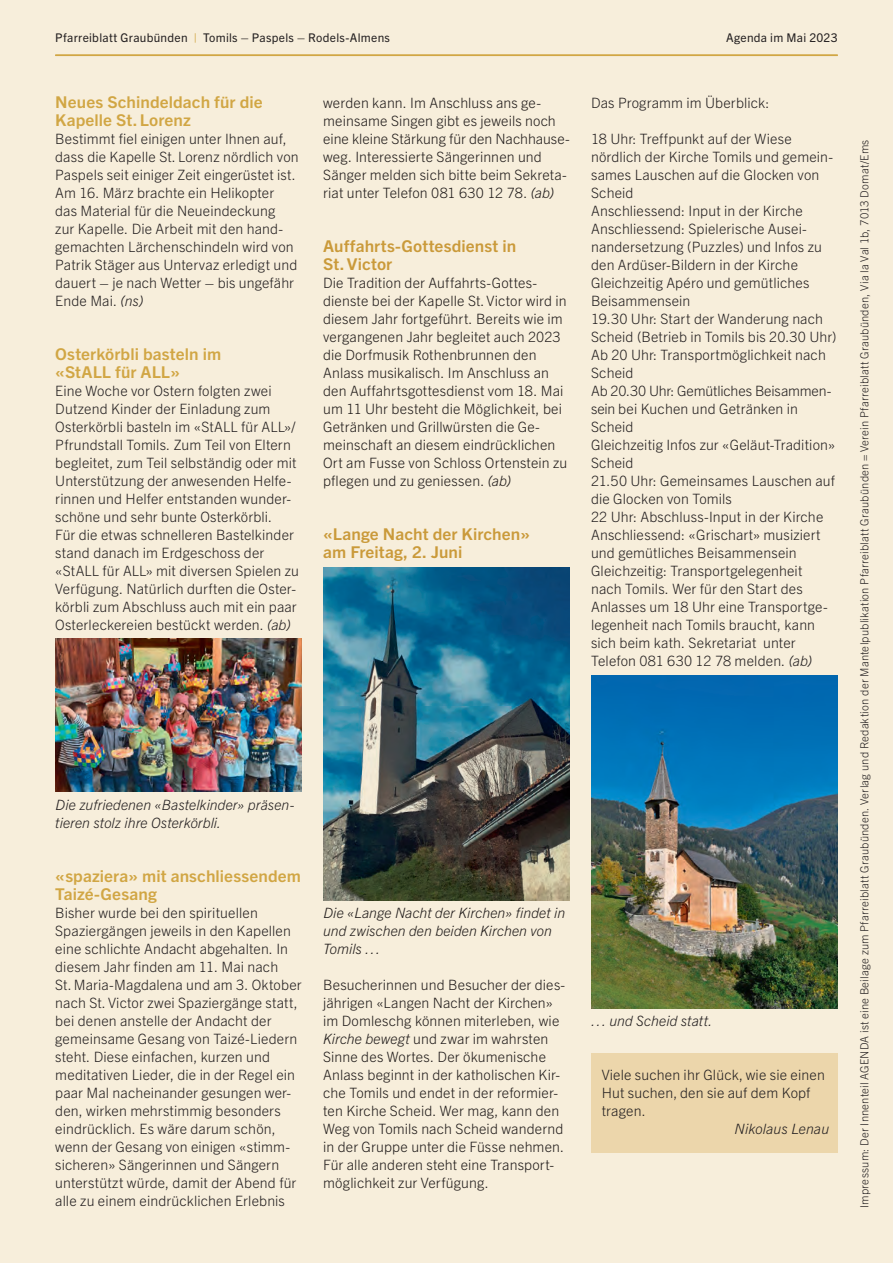
<style>
.page{position:relative;width:893px;height:1263px;background:#f7eedb}
.page>*{position:absolute;margin:0;border:0;box-sizing:border-box;transform-origin:0 0}
.t1{font:700 16.35px/18px "Trade Gothic Next LT Pro";letter-spacing:.005em;color:#d1a644;scale:1.05 1}
.t2{font:300 14.25px/18px "Trade Gothic Next LT Pro";letter-spacing:.005em;color:#231f20}
.t3{font:italic 300 14.25px/18px "Trade Gothic Next LT Pro";letter-spacing:.005em;color:#231f20}
.t4{font:12px "Trade Gothic Next LT Pro";letter-spacing:.025em;color:#231f20}
.t5{font:300 11.25px "Trade Gothic Next LT Pro";letter-spacing:.015em;color:#231f20}
.s1{color:#d1a644}
.s2{font-style:italic}
</style>
<div class="page">
<hr style="left:55px;top:55px;width:783px;height:1px;background:#d1a644">
<img style="left:55px;top:639px;width:247px;height:153px">
<img style="left:323px;top:568px;width:247px;height:332px">
<div style="left:591px;top:1053px;width:247px;height:81px;background:#ecd6ab"></div>
<div style="left:591px;top:1107px;width:247px;height:45px;background:#ecd6ab"></div>
<img style="left:591px;top:676px;width:247px;height:332px">
<p class="t4" style="left:55px;top:30px;width:336px">Pfarreiblatt Graubünden <span class="s1">|</span> Tomils – Paspels – Rodels-Almens</p>
<p class="t4" style="left:726px;top:30px;width:113px">Agenda im Mai 2023</p>
<p class="t1" style="left:55px;top:92px;width:199px">Neues Schindeldach für die<br>Kapelle St. Lorenz</p>
<p class="t2" style="left:55px;top:129px;width:245px">Bestimmt fiel einigen unter Ihnen auf, dass die Kapelle St.Lorenz nördlich von Paspels seit einiger Zeit eingerüstet ist.<br>Am 16. März brachte ein Helikopter das Material für die Neueindeckung<br>zur Kapelle. Die Arbeit mit den hand&shy;gemachten Lärchenschindeln wird von Patrik Stäger aus Untervaz erledigt und dauert – je nach Wetter – bis ungefähr Ende Mai. <span class="s2">(ns)</span></p>
<p class="t1" style="left:55px;top:344px;width:159px">Osterkörbli basteln im «StALL für ALL»</p>
<p class="t2" style="left:55px;top:381px;width:245px">Eine Woche vor Ostern folgten zwei Dutzend Kinder der Einladung zum Osterkörbli basteln im «StALL für ALL»/ Pfrundstall Tomils. Zum Teil von Eltern begleitet, zum Teil selbständig oder mit Unterstützung der anwesenden Helfe&shy;rinnen und Helfer entstanden wunder&shy;schöne und sehr bunte Osterkörbli.<br>Für die etwas schnelleren Bastelkinder stand danach im Erdgeschoss der «StALL für ALL» mit diversen Spielen zu Verfügung. Natürlich durften die Oster&shy;körbli zum Abschluss auch mit ein paar Osterleckereien bestückt werden. <span class="s2">(ab)</span></p>
<p class="t2" style="left:323px;top:93px;width:248px">werden kann. Im Anschluss ans ge&shy;meinsame Singen gibt es jeweils noch eine kleine Stärkung für den Nachhause&shy;weg. Interessierte Sängerinnen und Sänger melden sich bitte beim Sekreta&shy;riat unter Telefon 081 630 12 78. <span class="s2">(ab)</span></p>
<p class="t1" style="left:323px;top:236px;width:185px">Auffahrts-Gottesdienst in<br>St.Victor</p>
<p class="t2" style="left:323px;top:273px;width:246px">Die Tradition der Auffahrts-Gottes&shy;dienste bei der Kapelle St.Victor wird in diesem Jahr fortgeführt. Bereits wie im vergangenen Jahr begleitet auch 2023 die Dorfmusik Rothenbrunnen den Anlass musikalisch. Im Anschluss an den Auffahrtsgottesdienst vom 18. Mai um 11 Uhr besteht die Möglichkeit, bei Getränken und Grillwürsten die Ge&shy;meinschaft an diesem eindrücklichen Ort am Fusse von Schloss Ortenstein zu pflegen und zu geniessen. <span class="s2">(ab)</span></p>
<p class="t1" style="left:323px;top:524px;width:199px">«Lange Nacht der Kirchen» am Freitag, 2. Juni</p>
<p class="t2" style="left:591px;top:93px;width:180px">Das Programm im Überblick:</p>
<p class="t2" style="left:591px;top:129px;width:247px">18 Uhr: Treffpunkt auf der Wiese nördlich der Kirche Tomils und gemein&shy;sames Lauschen auf die Glocken von<br>Scheid<br>Anschliessend: Input in der Kirche<br>Anschliessend: Spielerische Ausei&shy;nandersetzung (Puzzles) und Infos zu den Ardüser-Bildern in der Kirche<br>Gleichzeitig Apéro und gemütliches<br>Beisammensein<br>19.30 Uhr: Start der Wanderung nach<br>Scheid (Betrieb in Tomils bis 20.30 Uhr)<br>Ab 20 Uhr: Transportmöglichkeit nach<br>Scheid<br>Ab 20.30 Uhr: Gemütliches Beisammen&shy;sein bei Kuchen und Getränken in<br>Scheid<br>Gleichzeitig Infos zur «Geläut-Tradition»<br>Scheid<br>21.50 Uhr: Gemeinsames Lauschen auf die Glocken von Tomils<br>22 Uhr: Abschluss-Input in der Kirche<br>Anschliessend: «Grischart» musiziert und gemütliches Beisammensein<br>Gleichzeitig: Transportgelegenheit nach Tomils. Wer für den Start des<br>Anlasses um 18 Uhr eine Transportge&shy;legenheit nach Tomils braucht, kann sich beim kath. Sekretariat unter<br>Telefon 081 630 12 78 melden. <span class="s2">(ab)</span></p>
<p class="t3" style="left:55px;top:795px;width:240px">Die zufriedenen «Bastelkinder» präsen&shy;tieren stolz ihre Osterkörbli.</p>
<p class="t1" style="left:55px;top:866px;width:236px">«spaziera» mit anschliessendem<br>Taizé-Gesang</p>
<p class="t2" style="left:55px;top:903px;width:248px">Bisher wurde bei den spirituellen Spaziergängen jeweils in den Kapellen eine schlichte Andacht abgehalten. In diesem Jahr finden am 11. Mai nach St.Maria-Magdalena und am 3. Oktober nach St.Victor zwei Spaziergänge statt, bei denen anstelle der Andacht der gemeinsame Gesang von Taizé-Liedern steht. Diese einfachen, kurzen und meditativen Lieder, die in der Regel ein paar Mal nacheinander gesungen wer&shy;den, wirken mehrstimmig besonders eindrücklich. Es wäre darum schön, wenn der Gesang von einigen «stimm&shy;sicheren» Sängerinnen und Sängern unterstützt würde, damit der Abend für alle zu einem eindrücklichen Erlebnis</p>
<p class="t3" style="left:323px;top:903px;width:244px">Die «Lange Nacht der Kirchen» findet in und zwischen den beiden Kirchen von<br>Tomils …</p>
<p class="t2" style="left:323px;top:975px;width:244px">Besucherinnen und Besucher der dies&shy;jährigen «Langen Nacht der Kirchen» im Domleschg können miterleben, wie <span class="s2">Kirche bewegt</span> und zwar im wahrsten Sinne des Wortes. Der ökumenische Anlass beginnt in der katholischen Kir&shy;che Tomils und endet in der reformier&shy;ten Kirche Scheid. Wer mag, kann den Weg von Tomils nach Scheid wandernd in der Gruppe unter die Füsse nehmen.<br>Für alle anderen steht eine Transport&shy;möglichkeit zur Verfügung.</p>
<p class="t3" style="left:591px;top:1011px;width:122px">… und Scheid statt.</p>
<p class="t2" style="left:602px;top:1065px;width:225px">Viele suchen ihr Glück, wie sie einen<br>Hut suchen, den sie auf dem Kopf tragen.</p>
<p class="t3" style="left:735px;top:1119px;width:96px">Nikolaus Lenau</p>
<p class="t5" style="left:857px;top:1208px;width:1069px;rotate:-90deg">Impressum: Der Innenteil AGENDA ist eine Beilage zum Pfarreiblatt Graubünden. Verlag und Redaktion der Mantelpublikation Pfarreiblatt Graubünden = Verein Pfarreiblatt Graubünden, Via la Val 1b, 7013 Domat/Ems</p>
</div>
